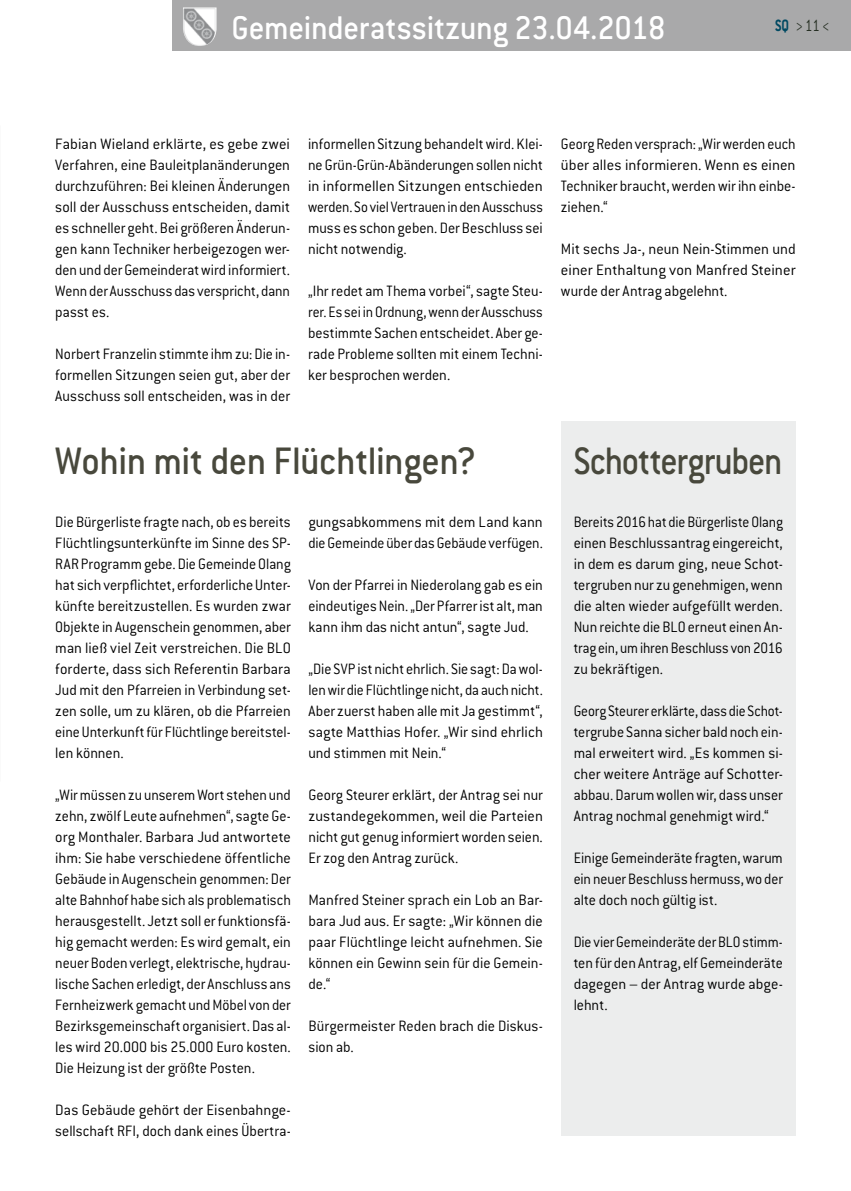
<style>
.page{position:relative;width:851px;height:1191px;background:#fff}
.page>*{position:absolute;margin:0;border:0;box-sizing:border-box;transform-origin:0 0}
.t1{font:500 42px "Conduit ITC";letter-spacing:-.01em;color:#48483c;scale:.95 1}
.t2{font:500 42px "Conduit ITC";letter-spacing:-.03em;color:#48483c;scale:.89 1}
.t3{font:500 36px "Conduit ITC";letter-spacing:-.01em;color:#fff;scale:.95 1}
.t4{font:300 18px "Conduit ITC";color:#262f23;scale:.8 1}
.t5{font:300 16.5px/21px "Conduit ITC";color:#000;text-align:justify;scale:.95 1}
.t6{font:300 16.5px/21px "Conduit ITC";color:#000;text-align:justify;scale:.93 1}
.t7{font:300 16.5px/21px "Conduit ITC";color:#000;text-align:justify}
.t8{font:300 16.5px/21px "Conduit ITC";color:#000;text-align:justify;scale:.91 1}
.t9{font:300 16.5px/21px "Conduit ITC";color:#000;text-align:justify;scale:.94 1}
.t10{font:300 16.5px/21px "Conduit ITC";color:#000;text-align:justify;scale:.92 1}
.t11{font:300 16.5px/21px "Conduit ITC";color:#000;scale:.96 1}
.s1{font-weight:700;color:#004962}
</style>
<div class="page">
<div style="left:173px;top:0;width:677px;height:51px;background:#a9a9aa"></div>
<div style="left:561px;top:422px;width:234px;height:714px;background:#eceded"></div>
<img style="left:183px;top:7px;width:33px;height:39px">
<h2 class="t3" style="left:231px;top:7px;width:458px">Gemeinderatssitzung 23.04.2018</h2>
<p class="t4" style="left:775px;top:16px;width:70px"><span class="s1">SQ</span> &gt; 11 &lt;</p>
<p class="t7" style="left:55px;top:133px;width:236px">Fabian Wieland erklärte, es gebe zwei Verfahren, eine Bauleitplanänderungen durchzuführen: Bei kleinen Änderungen soll der Ausschuss entscheiden, damit es schneller geht. Bei größeren Änderun&shy;gen kann Techniker herbeigezogen wer&shy;den und der Gemeinderat wird informiert.<br>Wenn der Ausschuss das verspricht, dann passt es.</p>
<p class="t9" style="left:55px;top:343px;width:251px">Norbert Franzelin stimmte ihm zu: Die in&shy;formellen Sitzungen seien gut, aber der Ausschuss soll entscheiden, was in der</p>
<p class="t5" style="left:308px;top:133px;width:249px">informellen Sitzung behandelt wird. Klei&shy;ne Grün-Grün-Abänderungen sollen nicht in informellen Sitzungen entschieden werden. So viel Vertrauen in den Ausschuss muss es schon geben. Der Beschluss sei nicht notwendig.</p>
<p class="t5" style="left:308px;top:280px;width:248px">„Ihr redet am Thema vorbei“, sagte Steu&shy;rer. Es sei in Ordnung, wenn der Ausschuss bestimmte Sachen entscheidet. Aber ge&shy;rade Probleme sollten mit einem Techni&shy;ker besprochen werden.</p>
<h1 class="t1" style="left:55px;top:437px;width:445px">Wohin mit den Flüchtlingen?</h1>
<p class="t7" style="left:308px;top:511px;width:236px">gungsabkommens mit dem Land kann die Gemeinde über das Gebäude verfügen.</p>
<p class="t5" style="left:308px;top:574px;width:248px">Von der Pfarrei in Niederolang gab es ein eindeutiges Nein. „Der Pfarrer ist alt, man kann ihm das nicht antun“, sagte Jud.</p>
<p class="t9" style="left:308px;top:658px;width:251px">„Die SVP ist nicht ehrlich. Sie sagt: Da wol&shy;len wir die Flüchtlinge nicht, da auch nicht.<br>Aber zuerst haben alle mit Ja gestimmt“, sagte Matthias Hofer. „Wir sind ehrlich und stimmen mit Nein.“</p>
<p class="t5" style="left:308px;top:784px;width:248px">Georg Steurer erklärt, der Antrag sei nur zustandegekommen, weil die Parteien nicht gut genug informiert worden seien.<br>Er zog den Antrag zurück.</p>
<p class="t7" style="left:308px;top:889px;width:236px">Manfred Steiner sprach ein Lob an Bar&shy;bara Jud aus. Er sagte: „Wir können die paar Flüchtlinge leicht aufnehmen. Sie können ein Gewinn sein für die Gemein&shy;de.“</p>
<p class="t11" style="left:308px;top:1015px;width:246px">Bürgermeister Reden brach die Diskus&shy;sion ab.</p>
<p class="t5" style="left:55px;top:511px;width:249px">Die Bürgerliste fragte nach, ob es bereits Flüchtlingsunterkünfte im Sinne des SP-RAR Programm gebe. Die Gemeinde Olang hat sich verpflichtet, erforderliche Unter&shy;künfte bereitzustellen. Es wurden zwar Objekte in Augenschein genommen, aber man ließ viel Zeit verstreichen. Die BLO forderte, dass sich Referentin Barbara Jud mit den Pfarreien in Verbindung set&shy;zen solle, um zu klären, ob die Pfarreien eine Unterkunft für Flüchtlinge bereitstel&shy;len können.</p>
<p class="t6" style="left:55px;top:784px;width:255px">„Wir müssen zu unserem Wort stehen und zehn, zwölf Leute aufnehmen“, sagte Ge&shy;org Monthaler. Barbara Jud antwortete ihm: Sie habe verschiedene öffentliche Gebäude in Augenschein genommen: Der alte Bahnhof habe sich als problematisch herausgestellt. Jetzt soll er funktionsfä&shy;hig gemacht werden: Es wird gemalt, ein neuer Boden verlegt, elektrische, hydrau&shy;lische Sachen erledigt, der Anschluss ans Fernheizwerk gemacht und Möbel von der Bezirksgemeinschaft organisiert. Das al&shy;les wird 20.000 bis 25.000 Euro kosten.<br>Die Heizung ist der größte Posten.</p>
<p class="t7" style="left:55px;top:1099px;width:237px">Das Gebäude gehört der Eisenbahnge&shy;sellschaft RFI, doch dank eines Übertra-</p>
<p class="t6" style="left:561px;top:133px;width:254px">Georg Reden versprach: „Wir werden euch über alles informieren. Wenn es einen Techniker braucht, werden wir ihn einbe&shy;ziehen.“</p>
<p class="t7" style="left:561px;top:238px;width:236px">Mit sechs Ja-, neun Nein-Stimmen und einer Enthaltung von Manfred Steiner wurde der Antrag abgelehnt.</p>
<h1 class="t2" style="left:573px;top:437px;width:236px">Schottergruben</h1>
<p class="t8" style="left:573px;top:511px;width:231px">Bereits 2016 hat die Bürgerliste Olang einen Beschlussantrag eingereicht, in dem es darum ging, neue Schot&shy;tergruben nur zu genehmigen, wenn die alten wieder aufgefüllt werden.<br>Nun reichte die BLO erneut einen An&shy;trag ein, um ihren Beschluss von 2016 zu bekräftigen.</p>
<p class="t8" style="left:573px;top:700px;width:231px">Georg Steurer erklärte, dass die Schot&shy;tergrube Sanna sicher bald noch ein&shy;mal erweitert wird. „Es kommen si&shy;cher weitere Anträge auf Schotter&shy;abbau. Darum wollen wir, dass unser Antrag nochmal genehmigt wird.“</p>
<p class="t6" style="left:573px;top:847px;width:226px">Einige Gemeinderäte fragten, warum ein neuer Beschluss hermuss, wo der alte doch noch gültig ist.</p>
<p class="t10" style="left:573px;top:931px;width:229px">Die vier Gemeinderäte der BLO stimm&shy;ten für den Antrag, elf Gemeinderäte dagegen – der Antrag wurde abge&shy;lehnt.</p>
</div>
